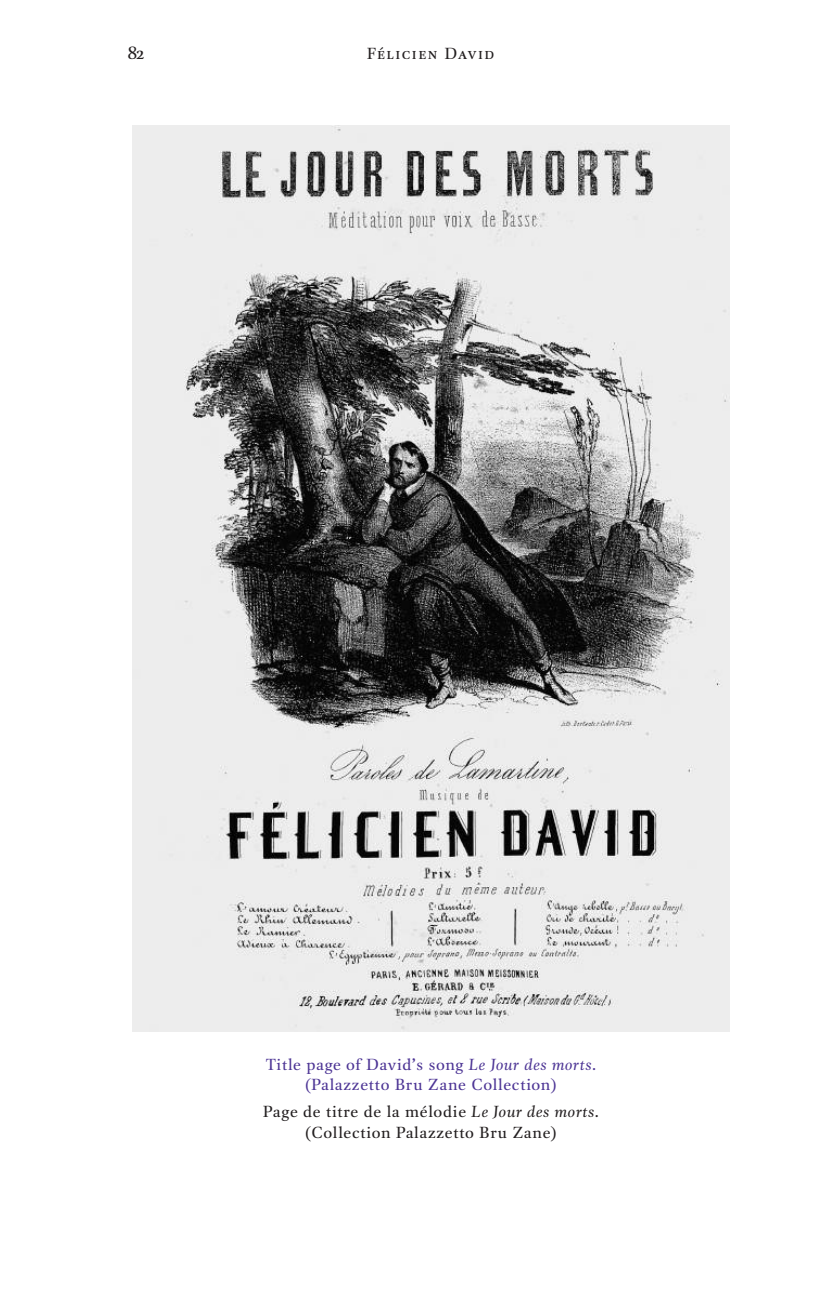
<style>
.page{position:relative;width:830px;height:1289px;background:#fff}
.page>*{position:absolute;margin:0;border:0;box-sizing:border-box;transform-origin:0 0}
.t1{font:18px "DTL Unico ST";color:#231f20}
.t2{font:15.75px/20.2px "DTL Unico ST";letter-spacing:.05em;color:#4d3595;text-align:center}
.t3{font:15.75px/20.2px "DTL Unico ST";letter-spacing:.05em;color:#231f20;text-align:center}
.t4{font:15.75px "DTL Unico T Caps";letter-spacing:.1em;color:#231f20}
.s1{font-style:italic}
</style>
<div class="page">
<img style="left:133px;top:125px;width:595px;height:906px">
<p class="t1" style="left:128px;top:42px;width:18px">82</p>
<p class="t4" style="left:367px;top:44px;width:129px">Félicien David</p>
<p class="t2" style="left:266px;top:1054px;width:331px">Title page of David’s song <span class="s1">Le Jour des morts</span>. (Palazzetto Bru Zane Collection)</p>
<p class="t3" style="left:263px;top:1101px;width:336px">Page de titre de la mélodie <span class="s1">Le Jour des morts</span>. (Collection Palazzetto Bru Zane)</p>
</div>
